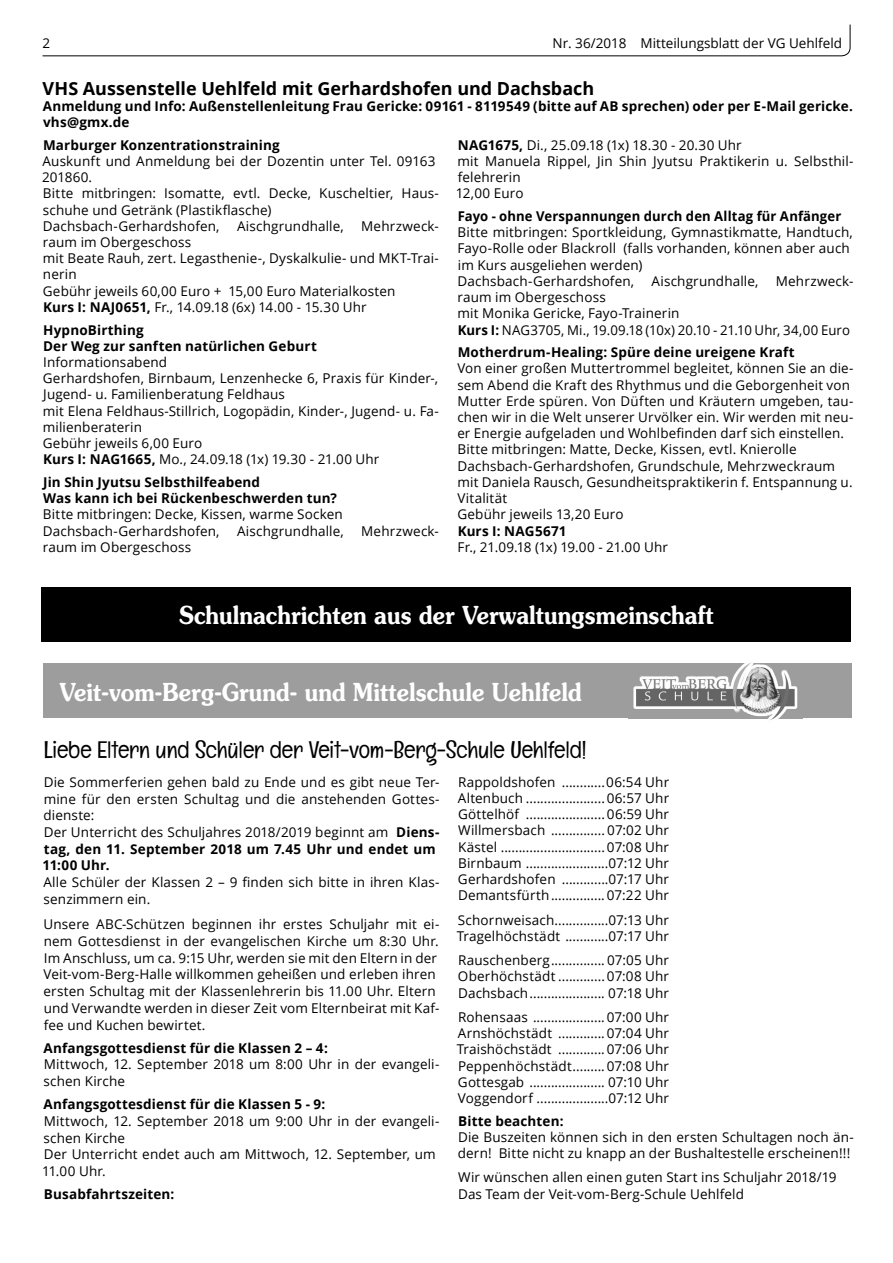
<style>
.page{position:relative;width:893px;height:1263px;background:#fff}
.page>*{position:absolute;margin:0;border:0;box-sizing:border-box;transform-origin:0 0}
.t1{font:600 24.75px "Souvenir";color:#fff;scale:.89 1}
.t2{font:24px "Englebert";letter-spacing:-.01em;color:#000}
.t3{font:700 18px "Open Sans";color:#000}
.t4{font:13.5px/16.2px "Open Sans";letter-spacing:.01em;color:#000}
.t5{font:700 13.5px/16.2px "Open Sans";letter-spacing:.01em;color:#000}
.s1{font-weight:700}
</style>
<div class="page">
<svg style="left:42px;top:24px;width:809px;height:33px"></svg>
<div style="left:42px;top:587px;width:809px;height:54px;background:#000"></div>
<div style="left:43px;top:663px;width:808px;height:55px;background:#9d9d9d"></div>
<img style="left:629px;top:718px;width:173px;height:2px">
<img style="left:633px;top:663px;width:165px;height:55px">
<p class="t4" style="left:43px;top:34px;width:9px">2</p>
<p class="t4" style="left:552px;top:34px;width:291px">Nr. 36/2018 Mitteilungsblatt der VG Uehlfeld</p>
<h3 class="t3" style="left:43px;top:75px;width:553px">VHS Aussenstelle Uehlfeld mit Gerhardshofen und Dachsbach</h3>
<p class="t5" style="left:43px;top:97px;width:812px">Anmeldung und Info: Außenstellenleitung Frau Gericke: 09161 - 8119549 (bitte auf AB sprechen) oder per E-Mail gericke. vhs@gmx.de</p>
<p class="t5" style="left:43px;top:136px;width:238px">Marburger Konzentrationstraining</p>
<p class="t4" style="left:42px;top:152px;width:398px">Auskunft und Anmeldung bei der Dozentin unter Tel. 09163<br>201860.<br>Bitte mitbringen: Isomatte, evtl. Decke, Kuscheltier, Haus&shy;schuhe und Getränk (Plastikflasche)<br>Dachsbach-Gerhardshofen,</p>
<p class="t4" style="left:456px;top:136px;width:399px"><span class="s1">NAG1675,</span> Di., 25.09.18 (1x) 18.30 - 20.30 Uhr<br>mit Manuela Rippel, Jin Shin Jyutsu Praktikerin u. Selbsthil&shy;felehrerin<br>12,00 Euro</p>
<p class="t5" style="left:458px;top:208px;width:385px">Fayo - ohne Verspannungen durch den Alltag für Anfänger</p>
<p class="t4" style="left:458px;top:224px;width:397px">Bitte mitbringen: Sportkleidung, Gymnastikmatte, Handtuch, Fayo-Rolle oder Blackroll (falls vorhanden, können aber auch im Kurs ausgeliehen werden)<br>Dachsbach-Gerhardshofen,</p>
<p class="t4" style="left:237px;top:217px;width:108px">Aischgrundhalle,</p>
<p class="t4" style="left:361px;top:217px;width:79px">Mehrzweck-</p>
<p class="t4" style="left:43px;top:234px;width:397px">raum im Obergeschoss<br>mit Beate Rauh, zert. Legasthenie-, Dyskalkulie- und MKT-Trai&shy;nerin<br>Gebühr jeweils 60,00 Euro + 15,00 Euro Materialkosten<br><span class="s1">Kurs I: NAJ0651,</span> Fr., 14.09.18 (6x) 14.00 - 15.30 Uhr</p>
<p class="t5" style="left:43px;top:321px;width:275px">HypnoBirthing<br>Der Weg zur sanften natürlichen Geburt</p>
<p class="t4" style="left:43px;top:354px;width:397px">Informationsabend<br>Gerhardshofen, Birnbaum, Lenzenhecke 6, Praxis für Kinder-, Jugend- u. Familienberatung Feldhaus<br>mit Elena Feldhaus-Stillrich, Logopädin, Kinder-, Jugend- u. Fa&shy;milienberaterin<br>Gebühr jeweils 6,00 Euro<br><span class="s1">Kurs I: NAG1665,</span> Mo., 24.09.18 (1x) 19.30 - 21.00 Uhr</p>
<p class="t5" style="left:43px;top:474px;width:295px">Jin Shin Jyutsu Selbsthilfeabend<br>Was kann ich bei Rückenbeschwerden tun?</p>
<p class="t4" style="left:43px;top:506px;width:301px">Bitte mitbringen: Decke, Kissen, warme Socken<br>Dachsbach-Gerhardshofen,</p>
<p class="t4" style="left:652px;top:272px;width:108px">Aischgrundhalle,</p>
<p class="t4" style="left:776px;top:272px;width:79px">Mehrzweck-</p>
<p class="t4" style="left:458px;top:289px;width:394px">raum im Obergeschoss<br>mit Monika Gericke, Fayo-Trainerin<br><span class="s1">Kurs I:</span> NAG3705, Mi., 19.09.18 (10x) 20.10 - 21.10 Uhr, 34,00 Euro</p>
<p class="t5" style="left:458px;top:344px;width:338px">Motherdrum-Healing: Spüre deine ureigene Kraft</p>
<p class="t4" style="left:457px;top:360px;width:398px">Von einer großen Muttertrommel begleitet, können Sie an die&shy;sem Abend die Kraft des Rhythmus und die Geborgenheit von Mutter Erde spüren. Von Düften und Kräutern umgeben, tau&shy;chen wir in die Welt unserer Urvölker ein. Wir werden mit neu&shy;er Energie aufgeladen und Wohlbefinden darf sich einstellen.<br>Bitte mitbringen: Matte, Decke, Kissen, evtl. Knierolle Dachsbach-Gerhardshofen, Grundschule, Mehrzweckraum mit Daniela Rausch, Gesundheitspraktikerin f. Entspannung u.<br>Vitalität<br>Gebühr jeweils 13,20 Euro</p>
<p class="t5" style="left:458px;top:522px;width:110px">Kurs I: NAG5671</p>
<p class="t4" style="left:458px;top:538px;width:212px">Fr., 21.09.18 (1x) 19.00 - 21.00 Uhr</p>
<p class="t4" style="left:237px;top:522px;width:108px">Aischgrundhalle,</p>
<p class="t4" style="left:361px;top:522px;width:79px">Mehrzweck-</p>
<p class="t4" style="left:43px;top:538px;width:150px">raum im Obergeschoss</p>
<h1 class="t1" style="left:179px;top:599px;width:602px">Schulnachrichten aus der Verwaltungsmeinschaft</h1>
<h1 class="t1" style="left:60px;top:676px;width:588px">Veit-vom-Berg-Grund- und Mittelschule Uehlfeld</h1>
<h2 class="t2" style="left:44px;top:735px;width:544px">Liebe Eltern und Schüler der Veit-vom-Berg-Schule Uehlfeld!</h2>
<p class="t4" style="left:43px;top:773px;width:398px;line-height:16.8px">Die Sommerferien gehen bald zu Ende und es gibt neue Ter&shy;mine für den ersten Schultag und die anstehenden Gottes&shy;dienste:<br>Der Unterricht des Schuljahres 2018/2019 beginnt am <span class="s1">Diens&shy;tag, den 11. September 2018 um 7.45 Uhr und endet um 11:00 Uhr.</span></p>
<p class="t4" style="left:43px;top:873px;width:398px;line-height:16.8px">Alle Schüler der Klassen 2 – 9 finden sich bitte in ihren Klas&shy;senzimmern ein.</p>
<p class="t4" style="left:43px;top:915px;width:397px;line-height:16.8px">Unsere ABC-Schützen beginnen ihr erstes Schuljahr mit ei&shy;nem Gottesdienst in der evangelischen Kirche um 8:30 Uhr.<br>Im Anschluss, um ca. 9:15 Uhr, werden sie mit den Eltern in der Veit-vom-Berg-Halle willkommen geheißen und erleben ihren ersten Schultag mit der Klassenlehrerin bis 11.00 Uhr. Eltern und Verwandte werden in dieser Zeit vom Elternbeirat mit Kaf&shy;fee und Kuchen bewirtet.</p>
<p class="t5" style="left:44px;top:1039px;width:286px">Anfangsgottesdienst für die Klassen 2 – 4:</p>
<p class="t4" style="left:44px;top:1056px;width:397px;line-height:16.8px">Mittwoch, 12. September 2018 um 8:00 Uhr in der evangeli&shy;schen Kirche</p>
<p class="t5" style="left:44px;top:1096px;width:283px">Anfangsgottesdienst für die Klassen 5 - 9:</p>
<p class="t4" style="left:42px;top:1112px;width:399px;line-height:16.8px">Mittwoch, 12. September 2018 um 9:00 Uhr in der evangeli&shy;schen Kirche<br>Der Unterricht endet auch am Mittwoch, 12. September, um 11.00 Uhr.</p>
<p class="t5" style="left:44px;top:1186px;width:132px">Busabfahrtszeiten:</p>
<p class="t4" style="left:458px;top:773px;width:213px;text-align:justify">Rappoldshofen ............06:54 Uhr Altenbuch ......................06:57 Uhr Göttelhöf ...................... 06:59 Uhr Willmersbach ............... 07:02 Uhr Kästel ............................. 07:08 Uhr Birnbaum .......................07:12 Uhr Gerhardshofen .............07:17 Uhr Demantsfürth ............... 07:22 Uhr</p>
<p class="t4" style="left:457px;top:911px;width:214px">Schornweisach ...............07:13 Uhr<br>Tragelhöchstädt ............07:17 Uhr</p>
<p class="t4" style="left:458px;top:952px;width:213px;text-align:justify">Rauschenberg ............... 07:05 Uhr Oberhöchstädt ............. 07:08 Uhr Dachsbach ..................... 07:18 Uhr</p>
<p class="t4" style="left:457px;top:1009px;width:214px;text-align:justify">Rohensaas ....................07:00 Uhr Arnshöchstädt .............07:04 Uhr Traishöchstädt ............. 07:06 Uhr Peppenhöchstädt ......... 07:08 Uhr Gottesgab ..................... 07:10 Uhr Voggendorf ....................07:12 Uhr</p>
<p class="t5" style="left:458px;top:1112px;width:107px">Bitte beachten:</p>
<p class="t4" style="left:458px;top:1128px;width:397px">Die Buszeiten können sich in den ersten Schultagen noch än&shy;dern! Bitte nicht zu knapp an der Bushaltestelle erscheinen!!!</p>
<p class="t4" style="left:458px;top:1169px;width:380px">Wir wünschen allen einen guten Start ins Schuljahr 2018/19<br>Das Team der Veit-vom-Berg-Schule Uehlfeld</p>
</div>
